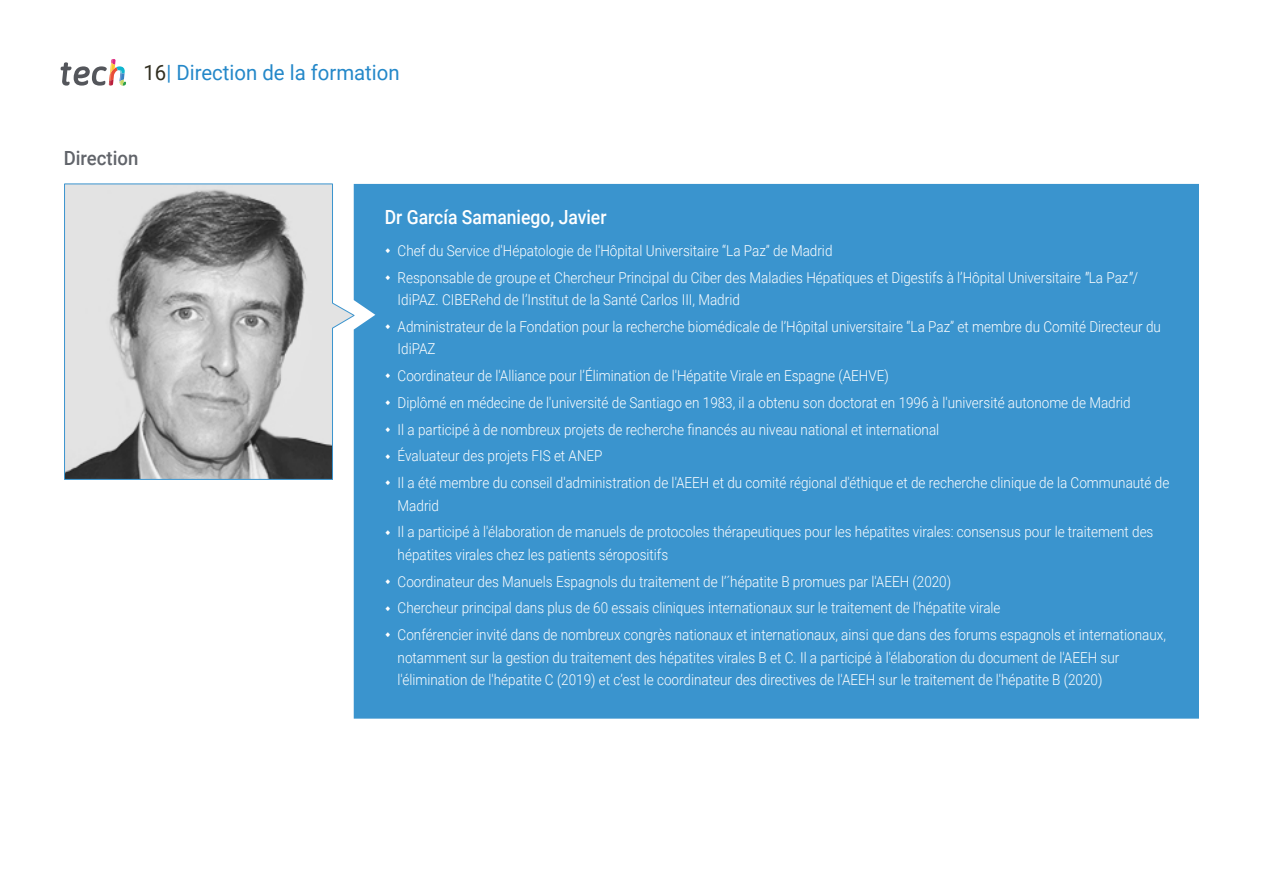
<style>
.page{position:relative;width:1263px;height:893px;background:#fff}
.page>*{position:absolute;margin:0;border:0;box-sizing:border-box;transform-origin:0 0}
.t1{font:21px "Roboto";color:#2488c9}
.t2{font:500 19.5px "Roboto";color:#fff;scale:.9 1}
.t3{font:500 19.5px "Roboto";color:#61646a;scale:.95 1}
.t4{font:300 15px/26.7px "Roboto";color:#fff;scale:.9 1}
.s1{color:#312e20}
.s2{font-weight:400;font-style:italic}
</style>
<div class="page">
<svg style="left:61px;top:59px;width:65px;height:27px"></svg>
<div style="left:354px;top:184px;width:845px;height:535px;background:#3a94ce"></div>
<svg style="left:64px;top:184px;width:291px;height:296px;background:#b4b5b6"></svg>
<svg style="left:386px;top:248px;width:4px;height:5px"></svg>
<svg style="left:386px;top:275px;width:4px;height:5px"></svg>
<svg style="left:386px;top:324px;width:4px;height:5px"></svg>
<svg style="left:386px;top:373px;width:4px;height:5px"></svg>
<svg style="left:386px;top:400px;width:4px;height:5px"></svg>
<svg style="left:386px;top:427px;width:4px;height:5px"></svg>
<svg style="left:386px;top:454px;width:4px;height:5px"></svg>
<svg style="left:386px;top:480px;width:4px;height:5px"></svg>
<svg style="left:386px;top:530px;width:4px;height:5px"></svg>
<svg style="left:386px;top:579px;width:4px;height:5px"></svg>
<svg style="left:386px;top:606px;width:4px;height:5px"></svg>
<svg style="left:386px;top:632px;width:4px;height:5px"></svg>
<h1 class="t1" style="left:144px;top:57px;width:258px"><span class="s1">16</span>| Direction de la formation</h1>
<h2 class="t3" style="left:64px;top:144px;width:80px">Direction</h2>
<h2 class="t2" style="left:385px;top:204px;width:248px">Dr García Samaniego, Javier</h2>
<p class="t4" style="left:398px;top:237px;width:824px">Chef du Service d'Hépatologie de l'Hôpital Universitaire “La Paz” de Madrid<br>Responsable de groupe et Chercheur Principal du Ciber des Maladies Hépatiques et Digestifs à l’Hôpital Universitaire <span class="s2">"</span>La Paz<span class="s2">"</span>/</p>
<p class="t4" style="left:398px;top:286px;width:850px">IdiPAZ. CIBERehd de l’Institut de la Santé Carlos III, Madrid<br>Administrateur de la Fondation pour la recherche biomédicale de l’Hôpital universitaire “La Paz” et membre du Comité Directeur du</p>
<p class="t4" style="left:398px;top:335px;width:859px">IdiPAZ<br>Coordinateur de l'Alliance pour l’Élimination de l'Hépatite Virale en Espagne (AEHVE)<br>Diplômé en médecine de l'université de Santiago en 1983, il a obtenu son doctorat en 1996 à l'université autonome de Madrid<br>Il a participé à de nombreux projets de recherche financés au niveau national et international<br>Évaluateur des projets FIS et ANEP<br>Il a été membre du conseil d'administration de l'AEEH et du comité régional d'éthique et de recherche clinique de la Communauté de</p>
<p class="t4" style="left:398px;top:491px;width:841px">Madrid<br>Il a participé à l'élaboration de manuels de protocoles thérapeutiques pour les hépatites virales: consensus pour le traitement des</p>
<p class="t4" style="left:398px;top:541px;width:855px">hépatites virales chez les patients séropositifs<br>Coordinateur des Manuels Espagnols du traitement de l’´hépatite B promues par l'AEEH (2020)<br>Chercheur principal dans plus de 60 essais cliniques internationaux sur le traitement de l'hépatite virale<br>Conférencier invité dans de nombreux congrès nationaux et internationaux, ainsi que dans des forums espagnols et internationaux,</p>
<p class="t4" style="left:398px;top:645px;width:803px;line-height:22.5px">notamment sur la gestion du traitement des hépatites virales B et C. Il a participé à l'élaboration du document de l'AEEH sur l'élimination de l'hépatite C (2019) et c’est le coordinateur des directives de l'AEEH sur le traitement de l'hépatite B (2020)</p>
</div>
